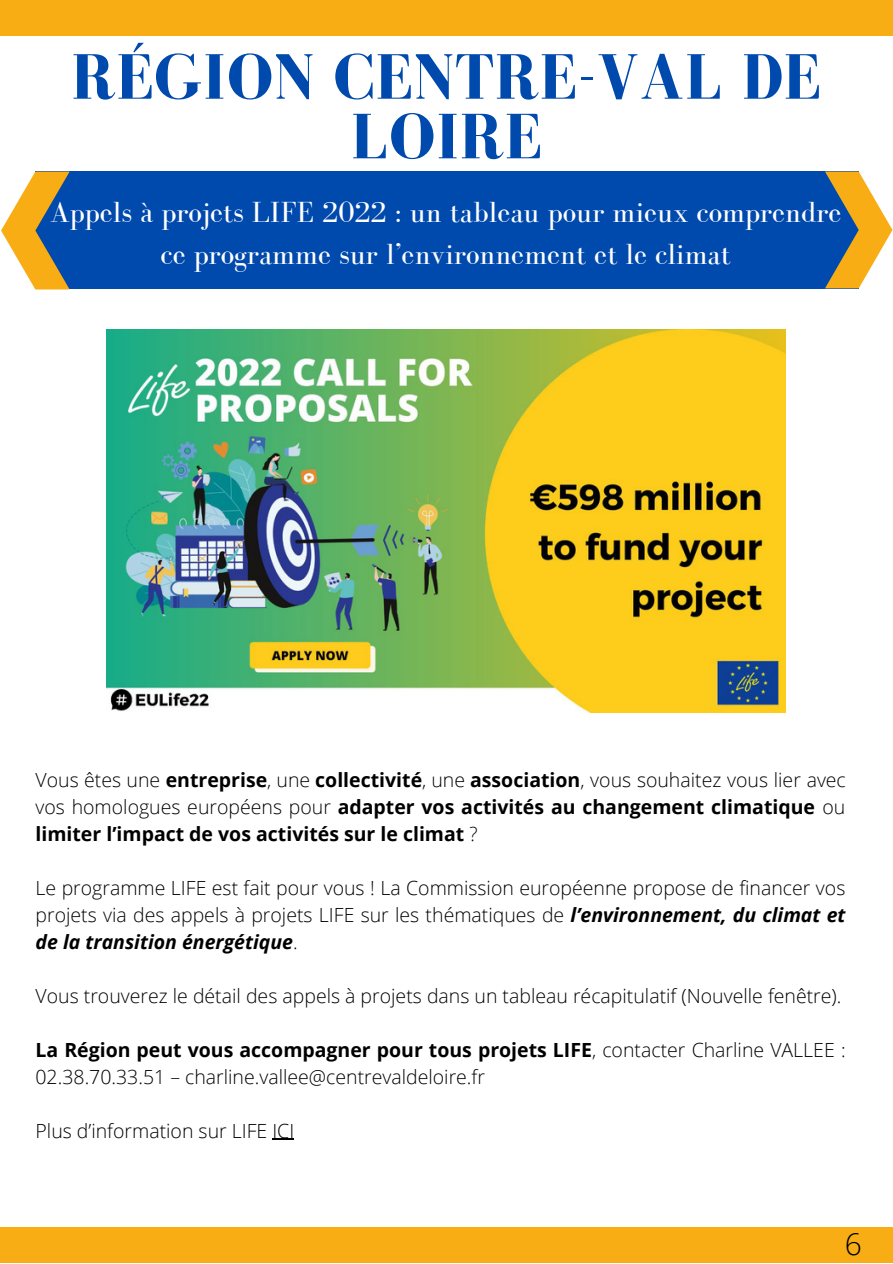
<style>
.page{position:relative;width:893px;height:1264px;background:#fff}
.page>*{position:absolute;margin:0;border:0;box-sizing:border-box;transform-origin:0 0}
.t1{font:700 65.85px/59.6px "Bodoni FLF";letter-spacing:.01em;color:#004aad;text-align:center}
.t2{font:30px/41.5px "Bodoni FLF";color:#fff;text-align:center}
.t3{font:300 30px "Open Sans";color:#000}
.t4{font:300 19.5px/27px "Open Sans";color:#000;text-align:justify}
.t5{font:700 19.5px/27px "Open Sans";color:#000;text-align:justify}
.s1{font-weight:300}
.s2{font-weight:700;font-style:italic}
.s3{font-weight:700}
</style>
<div class="page">
<div style="left:0;top:1227px;width:892px;height:35px;background:#f9ad14"></div>
<div style="left:0;top:0;width:892px;height:36px;background:#f9ad14"></div>
<div style="left:36px;top:171px;width:607px;height:117px;background:#004aad"></div>
<div style="left:251px;top:171px;width:607px;height:117px;background:#004aad"></div>
<svg style="left:825px;top:171px;width:67px;height:117px"></svg>
<svg style="left:1px;top:171px;width:69px;height:118px"></svg>
<img style="left:106px;top:329px;width:679px;height:383px">
<svg style="left:272px;top:1138px;width:22px;height:1px"></svg>
<h1 class="t1" style="left:72px;top:47px;width:751px">RÉGION CENTRE-VAL DE<br>LOIRE</h1>
<h2 class="t2" style="left:50px;top:191px;width:793px">Appels à projets LIFE 2022 : un tableau pour mieux comprendre ce programme sur l’environnement et le climat</h2>
<p class="t5" style="left:36px;top:765px;width:811px"><span class="s1">Vous êtes une</span> entreprise<span class="s1">, une</span> collectivité<span class="s1">, une</span> association<span class="s1">, vous souhaitez vous lier avec vos homologues européens pour</span> adapter vos activités au changement climatique <span class="s1">ou </span>limiter l’impact de vos activités sur le climat <span class="s1">?</span></p>
<p class="t4" style="left:36px;top:873px;width:811px">Le programme LIFE est fait pour vous ! La Commission européenne propose de financer vos projets via des appels à projets LIFE sur les thématiques de <span class="s2">l’environnement, du climat et de la transition énergétique</span>.</p>
<p class="t4" style="left:36px;top:981px;width:807px">Vous trouverez le détail des appels à projets dans un tableau récapitulatif (Nouvelle fenêtre).</p>
<p class="t4" style="left:36px;top:1035px;width:811px"><span class="s3">La Région peut vous accompagner pour tous projets LIFE</span>, contacter Charline VALLEE :<br>02.38.70.33.51 – charline.vallee@centrevaldeloire.fr</p>
<p class="t4" style="left:36px;top:1116px;width:260px">Plus d’information sur LIFE ICI</p>
<h2 class="t3" style="left:844px;top:1222px;width:19px">6</h2>
</div>
